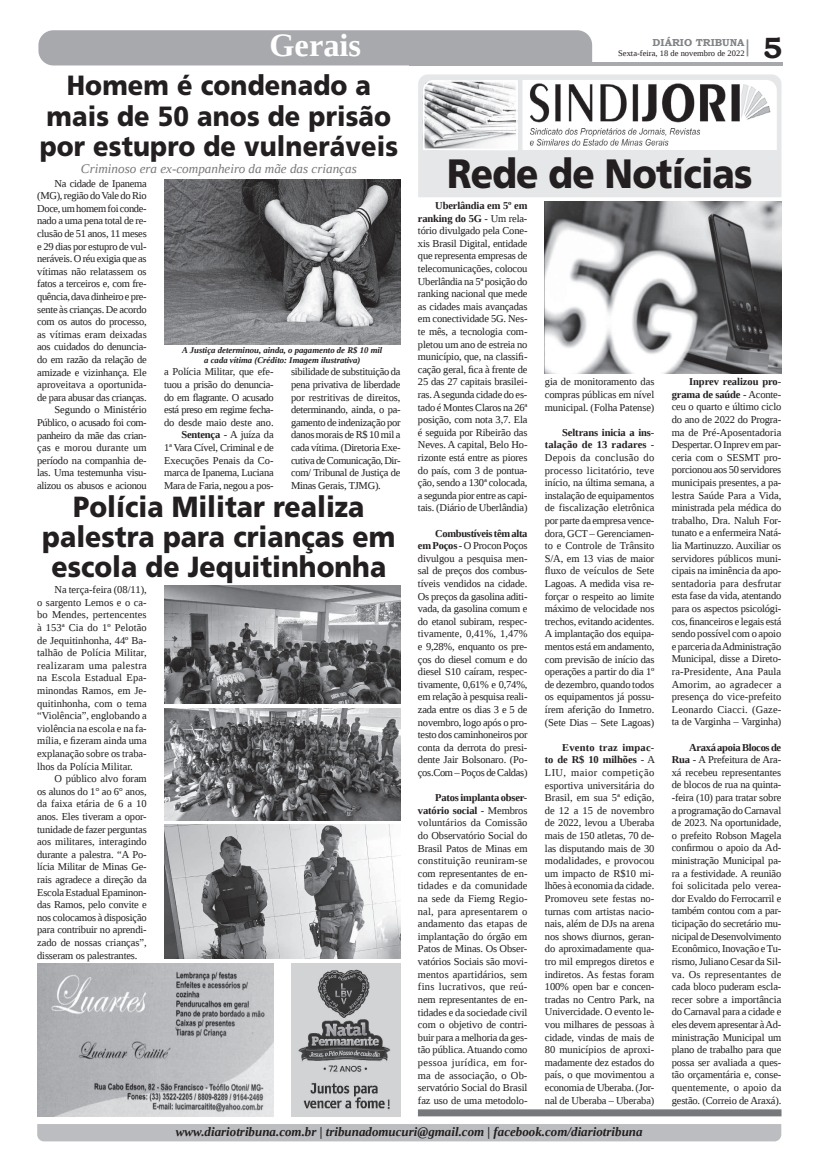
<style>
.page{position:relative;width:821px;height:1166px;background:#fff}
.page>*{position:absolute;margin:0;border:0;box-sizing:border-box;transform-origin:0 0}
.t1{font:900 40.95px "Frutiger LT Std";letter-spacing:-.02em;color:#231f20;scale:.9 1}
.t2{font:700 32.38px "Liberation Serif";color:#fff}
.t3{font:700 29.31px "Bookman Old Style";color:#231f20}
.t4{font:900 29.14px/30.3px "Frutiger LT Std";color:#231f20;text-align:center;scale:.92 1}
.t5{font:900 27.82px/30.2px "Frutiger LT Std";letter-spacing:.005em;color:#231f20;text-align:center;scale:.92 1}
.t6{font:italic 13.12px "Liberation Serif";color:#76787b}
.t7{font:italic 700 12.95px "Liberation Serif";color:#231f20}
.t8{font:10.5px/12.6px "Liberation Serif";letter-spacing:-.015em;color:#231f20;text-align:justify}
.t9{font:700 10.06px "Bookman Old Style";color:#808285}
.t10{font:italic 700 8.75px/9.6px "Liberation Serif";color:#231f20;text-align:center}
.t11{font:8.4px "Liberation Serif";color:#231f20}
.s1{font-weight:700}
</style>
<div class="page">
<hr style="left:409px;top:62px;width:374px;height:3px;background:#a8a9ad">
<div style="left:38px;top:30px;width:554px;height:35px;background:#a8a9ad"></div>
<svg style="left:747px;top:39px;width:1px;height:17px"></svg>
<div style="left:37px;top:1124px;width:744px;height:17px;background:#bcbdc0"></div>
<div style="left:418px;top:74px;width:364px;height:123px;background:#e6e7e9"></div>
<svg style="left:422px;top:79px;width:97px;height:72px"></svg>
<img style="left:522px;top:80px;width:255px;height:70px">
<div style="left:418px;top:1109px;width:364px;height:7px;background:#76787b"></div>
<img style="left:291px;top:963px;width:110px;height:153px">
<img style="left:545px;top:202px;width:236px;height:171px">
<img style="left:164px;top:179px;width:237px;height:165px">
<img style="left:164px;top:586px;width:237px;height:118px">
<img style="left:164px;top:708px;width:237px;height:112px">
<img style="left:164px;top:825px;width:237px;height:134px">
<img style="left:37px;top:963px;width:237px;height:153px">
<h2 class="t2" style="left:269px;top:24px;width:93px">Gerais</h2>
<h3 class="t5" style="left:40px;top:70px;width:391px">Homem é condenado a mais de 50 anos de prisão por estupro de vulneráveis</h3>
<p class="t6" style="left:81px;top:160px;width:277px">Criminoso era ex-companheiro da mãe das crianças</p>
<p class="t8" style="left:37px;top:177px;width:111px;text-align:right">Na cidade de Ipanema (MG), região do Vale do Rio<br>Doce, um homem foi conde&shy;nado a uma pena total de re&shy;clusão de 51 anos, 11 meses e 29 dias por estupro de vul&shy;neráveis. O réu exigia que as vítimas não relatassem os fatos a terceiros e, com fre&shy;quência, dava dinheiro e pre&shy;sente às crianças. De acordo com os autos do processo, as vítimas eram deixadas aos cuidados do denuncia&shy;do em razão da relação de amizade e vizinhança. Ele aproveitava a oportunida&shy;de para abusar das crianças.<br>Segundo o Ministério<br>Público, o acusado foi com&shy;panheiro da mãe das crian&shy;ças e morou durante um período na companhia de&shy;las. Uma testemunha visu&shy;alizou os abusos e acionou</p>
<p class="t10" style="left:182px;top:345px;width:202px">A Justiça determinou, ainda, o pagamento de R$ 10 mil a cada vítima (Crédito: Imagem ilustrativa)</p>
<p class="t8" style="left:164px;top:365px;width:111px;text-align:right">a Polícia Militar, que efe&shy;tuou a prisão do denuncia&shy;do em flagrante. O acusado está preso em regime fecha&shy;do desde maio deste ano.<br><span class="s1">Sentença</span> - A juíza da<br>1ª Vara Cível, Criminal e de<br>Execuções Penais da Co&shy;marca de Ipanema, Luciana<br>Mara de Faria, negou a pos-</p>
<p class="t8" style="left:291px;top:365px;width:111px">sibilidade de substituição da pena privativa de liberdade por restritivas de direitos, determinando, ainda, o pa&shy;gamento de indenização por danos morais de R$ 10 mil a cada vítima. (Diretoria Exe&shy;cutiva de Comunicação, Dir&shy;com/ Tribunal de Justiça de Minas Gerais, TJMG).</p>
<h3 class="t4" style="left:42px;top:491px;width:385px">Polícia Militar realiza palestra para crianças em escola de Jequitinhonha</h3>
<p class="t8" style="left:37px;top:583px;width:111px;text-indent:17px">Na terça-feira (08/11), o sargento Lemos e o ca&shy;bo Mendes, pertencentes à 153ª Cia do 1º Pelotão de Jequitinhonha, 44º Ba&shy;talhão de Polícia Militar, realizaram uma palestra na Escola Estadual Epa&shy;minondas Ramos, em Je&shy;quitinhonha, com o tema “Violência”, englobando a violência na escola e na fa&shy;mília, e fizeram ainda uma explanação sobre os traba&shy;lhos da Polícia Militar.</p>
<p class="t8" style="left:37px;top:772px;width:111px;text-indent:17px">O público alvo foram os alunos do 1° ao 6° anos, da faixa etária de 6 a 10 anos. Eles tiveram a opor&shy;tunidade de fazer perguntas aos militares, interagindo durante a palestra. “A Po&shy;lícia Militar de Minas Ge&shy;rais agradece a direção da Escola Estadual Epaminon&shy;das Ramos, pelo convite e nos colocamos à disposição para contribuir no aprendi&shy;zado de nossas crianças”, disseram os palestrantes.</p>
<p class="t9" style="left:653px;top:35px;width:93px">DIÁRIO TRIBUNA</p>
<p class="t11" style="left:618px;top:48px;width:128px">Sexta-feira, 18 de novembro de 2022</p>
<h3 class="t3" style="left:763px;top:27px;width:21px">5</h3>
<h1 class="t1" style="left:447px;top:149px;width:341px">Rede de Notícias</h1>
<p class="t8" style="left:418px;top:199px;width:111px;text-indent:17px"><span class="s1">Uberlândia em 5º em ranking do 5G</span> - Um rela&shy;tório divulgado pela Cone&shy;xis Brasil Digital, entidade que representa empresas de telecomunicações, colocou Uberlândia na 5ª posição do ranking nacional que mede as cidades mais avançadas em conectividade 5G. Nes&shy;te mês, a tecnologia com&shy;pletou um ano de estreia no município, que, na classifi&shy;cação geral, fica à frente de 25 das 27 capitais brasilei&shy;ras. A segunda cidade do es&shy;tado é Montes Claros na 26ª posição, com nota 3,7. Ela é seguida por Ribeirão das Neves. A capital, Belo Ho&shy;rizonte está entre as piores do país, com 3 de pontua&shy;ção, sendo a 130ª colocada, a segunda pior entre as capi&shy;tais. (Diário de Uberlândia)</p>
<p class="t8" style="left:418px;top:527px;width:111px;text-indent:17px"><span class="s1">Combustíveis têm alta em Poços</span> - O Procon Poços divulgou a pesquisa men&shy;sal de preços dos combus&shy;tíveis vendidos na cidade.<br>Os preços da gasolina aditi&shy;vada, da gasolina comum e do etanol subiram, respec&shy;tivamente, 0,41%, 1,47% e 9,28%, enquanto os pre&shy;ços do diesel comum e do diesel S10 caíram, respec&shy;tivamente, 0,61% e 0,74%, em relação à pesquisa reali&shy;zada entre os dias 3 e 5 de novembro, logo após o pro&shy;testo dos caminhoneiros por conta da derrota do presi&shy;dente Jair Bolsonaro. (Po&shy;ços.Com – Poços de Caldas)</p>
<p class="t8" style="left:418px;top:791px;width:111px;text-indent:17px"><span class="s1">Patos implanta obser&shy;vatório social</span> - Membros voluntários da Comissão do Observatório Social do Brasil Patos de Minas em constituição reuniram-se com representantes de en&shy;tidades e da comunidade na sede da Fiemg Regio&shy;nal, para apresentarem o andamento das etapas de implantação do órgão em Patos de Minas. Os Obser&shy;vatórios Sociais são movi&shy;mentos apartidários, sem fins lucrativos, que reú&shy;nem representantes de en&shy;tidades e da sociedade civil com o objetivo de contri&shy;buir para a melhoria da ges&shy;tão pública. Atuando como pessoa jurídica, em for&shy;ma de associação, o Ob&shy;servatório Social do Brasil faz uso de uma metodolo-</p>
<p class="t8" style="left:545px;top:375px;width:111px">gia de monitoramento das compras públicas em nível municipal. (Folha Patense)</p>
<p class="t8" style="left:545px;top:426px;width:111px;text-indent:17px"><span class="s1">Seltrans inicia a ins&shy;talação de 13 radares</span> - Depois da conclusão do processo licitatório, teve início, na última semana, a instalação de equipamentos de fiscalização eletrônica por parte da empresa vence&shy;dora, GCT – Gerenciamen&shy;to e Controle de Trânsito S/A, em 13 vias de maior fluxo de veículos de Sete Lagoas. A medida visa re&shy;forçar o respeito ao limite máximo de velocidade nos trechos, evitando acidentes.<br>A implantação dos equipa&shy;mentos está em andamento, com previsão de início das operações a partir do dia 1º de dezembro, quando todos os equipamentos já possu&shy;írem aferição do Inmetro. (Sete Dias – Sete Lagoas)</p>
<p class="t8" style="left:545px;top:741px;width:112px;text-indent:17px"><span class="s1">Evento traz impac&shy;to de R$ 10 milhões</span> - A LIU, maior competição esportiva universitária do Brasil, em sua 5ª edição, de 12 a 15 de novembro de 2022, levou a Uberaba mais de 150 atletas, 70 de&shy;las disputando mais de 30 modalidades, e provocou um impacto de R$10 mi&shy;lhões à economia da cidade.<br>Promoveu sete festas no&shy;turnas com artistas nacio&shy;nais, além de DJs na arena nos shows diurnos, geran&shy;do aproximadamente qua&shy;tro mil empregos diretos e indiretos. As festas foram 100% open bar e concen&shy;tradas no Centro Park, na Univercidade. O evento le&shy;vou milhares de pessoas à cidade, vindas de mais de 80 municípios de aproxi&shy;madamente dez estados do país, o que movimentou a economia de Uberaba. (Jor&shy;nal de Uberaba – Uberaba)</p>
<p class="t8" style="left:672px;top:375px;width:111px;text-indent:17px"><span class="s1">Inprev realizou pro&shy;grama de saúde</span> - Aconte&shy;ceu o quarto e último ciclo do ano de 2022 do Progra&shy;ma de Pré-Aposentadoria Despertar. O Inprev em par&shy;ceria com o SESMT pro&shy;porcionou aos 50 servidores municipais presentes, a pa&shy;lestra Saúde Para a Vida, ministrada pela médica do trabalho, Dra. Naluh For&shy;tunato e a enfermeira Natá&shy;lia Martinuzzo. Auxiliar os servidores públicos muni&shy;cipais na iminência da apo&shy;sentadoria para desfrutar esta fase da vida, atentando para os aspectos psicológi&shy;cos, financeiros e legais está sendo possível com o apoio e parceria da Administração Municipal, disse a Direto&shy;ra-Presidente, Ana Paula Amorim, ao agradecer a presença do vice-prefeito Leonardo Ciacci. (Gaze&shy;ta de Varginha – Varginha)</p>
<p class="t8" style="left:672px;top:741px;width:111px;text-indent:17px"><span class="s1">Araxá apoia Blocos de Rua</span> - A Prefeitura de Ara&shy;xá recebeu representantes de blocos de rua na quinta--feira (10) para tratar sobre a programação do Carnaval de 2023. Na oportunidade, o prefeito Robson Magela confirmou o apoio da Ad&shy;ministração Municipal pa&shy;ra a festividade. A reunião foi solicitada pelo verea&shy;dor Evaldo do Ferrocarril e também contou com a par&shy;ticipação do secretário mu&shy;nicipal de Desenvolvimento Econômico, Inovação e Tu&shy;rismo, Juliano Cesar da Sil&shy;va. Os representantes de cada bloco puderam escla&shy;recer sobre a importância do Carnaval para a cidade e eles devem apresentar à Ad&shy;ministração Municipal um plano de trabalho para que possa ser avaliada a ques&shy;tão orçamentária e, conse&shy;quentemente, o apoio da gestão. (Correio de Araxá).</p>
<p class="t7" style="left:176px;top:1123px;width:468px">www.diariotribuna.com.br | tribunadomucuri@gmail.com | facebook.com/diariotribuna</p>
</div>
